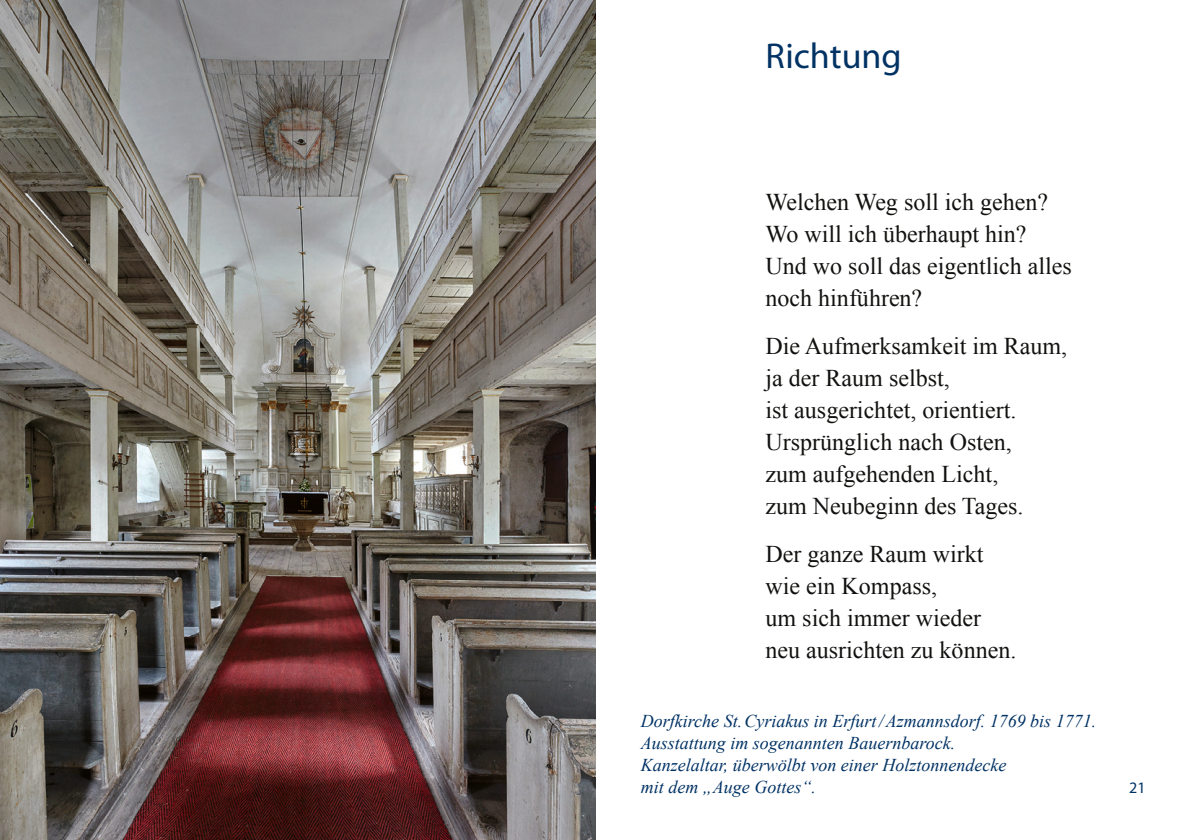
<style>
.page{position:relative;width:1191px;height:840px;background:#fff}
.page>*{position:absolute;margin:0;border:0;box-sizing:border-box;transform-origin:0 0}
.t1{font:36px "Myriad Pro";color:#003264}
.t2{font:24px/32px "Times New Roman";color:#11110f}
.t3{font:italic 18px/22px "Times New Roman";color:#003264}
.t4{font:16px "Myriad Pro";color:#003264}
</style>
<div class="page">
<img style="left:0;top:0;width:595px;height:839px">
<h1 class="t1" style="left:765px;top:34px;width:137px">Richtung</h1>
<p class="t2" style="left:765px;top:185px;width:307px">Welchen Weg soll ich gehen?<br>Wo will ich überhaupt hin?<br>Und wo soll das eigentlich alles noch hinführen?</p>
<p class="t2" style="left:765px;top:329px;width:303px">Die Aufmerksamkeit im Raum, ja der Raum selbst,<br>ist ausgerichtet, orientiert.<br>Ursprünglich nach Osten,<br>zum aufgehenden Licht,<br>zum Neubeginn des Tages.</p>
<p class="t2" style="left:765px;top:537px;width:252px">Der ganze Raum wirkt wie ein Kompass,<br>um sich immer wieder neu ausrichten zu können.</p>
<p class="t3" style="left:641px;top:709px;width:457px">Dorfkirche St.Cyriakus in Erfurt/Azmannsdorf. 1769 bis 1771.<br>Ausstattung im sogenannten Bauernbarock.<br>Kanzelaltar, überwölbt von einer Holztonnendecke<br>mit dem „Auge Gottes“.</p>
<p class="t4" style="left:1129px;top:777px;width:18px">21</p>
</div>
